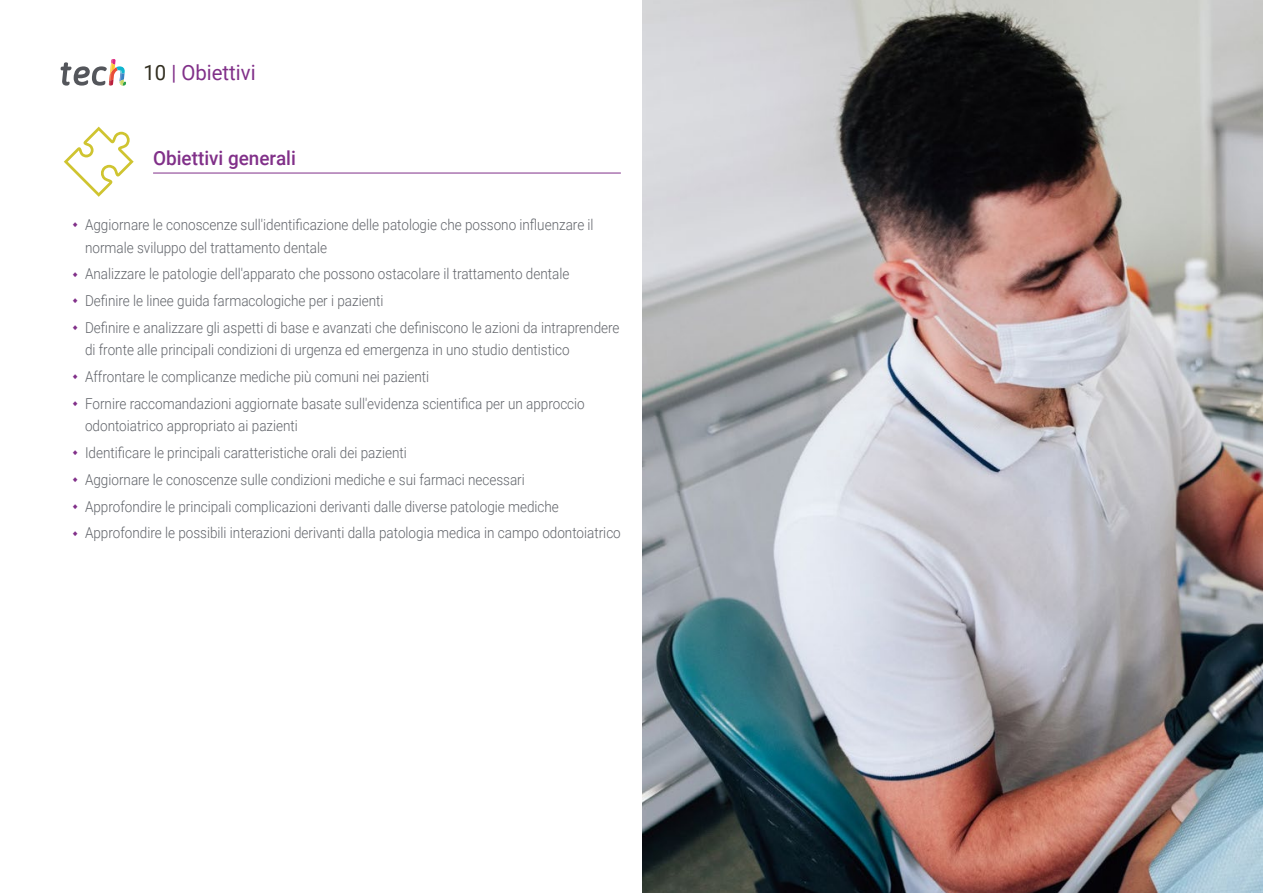
<style>
.page{position:relative;width:1263px;height:893px;background:#fff}
.page>*{position:absolute;margin:0;border:0;box-sizing:border-box;transform-origin:0 0}
.t1{font:21px "Roboto";color:#813089}
.t2{font:500 19.5px "Roboto";color:#813089}
.t3{font:300 15px/26.7px "Roboto";color:#61646a;scale:.9 1}
.s1{color:#312e20}
</style>
<div class="page">
<hr style="left:153px;top:173px;width:468px;height:1px;background:#813089">
<svg style="left:64px;top:127px;width:70px;height:70px"></svg>
<img style="left:642px;top:0;width:621px;height:893px">
<svg style="left:61px;top:59px;width:65px;height:27px"></svg>
<h1 class="t1" style="left:144px;top:57px;width:114px"><span class="s1">10</span> | Obiettivi</h1>
<h2 class="t2" style="left:153px;top:144px;width:144px">Obiettivi generali</h2>
<p class="t3" style="left:85px;top:213px;width:567px;line-height:22.5px">Aggiornare le conoscenze sull'identificazione delle patologie che possono influenzare il normale sviluppo del trattamento dentale</p>
<p class="t3" style="left:85px;top:260px;width:595px">Analizzare le patologie dell'apparato che possono ostacolare il trattamento dentale<br>Definire le linee guida farmacologiche per i pazienti<br>Definire e analizzare gli aspetti di base e avanzati che definiscono le azioni da intraprendere</p>
<p class="t3" style="left:85px;top:336px;width:557px">di fronte alle principali condizioni di urgenza ed emergenza in uno studio dentistico<br>Affrontare le complicanze mediche più comuni nei pazienti<br>Fornire raccomandazioni aggiornate basate sull'evidenza scientifica per un approccio</p>
<p class="t3" style="left:85px;top:412px;width:597px">odontoiatrico appropriato ai pazienti<br>Identificare le principali caratteristiche orali dei pazienti<br>Aggiornare le conoscenze sulle condizioni mediche e sui farmaci necessari<br>Approfondire le principali complicazioni derivanti dalle diverse patologie mediche Approfondire le possibili interazioni derivanti dalla patologia medica in campo odontoiatrico</p>
</div>
